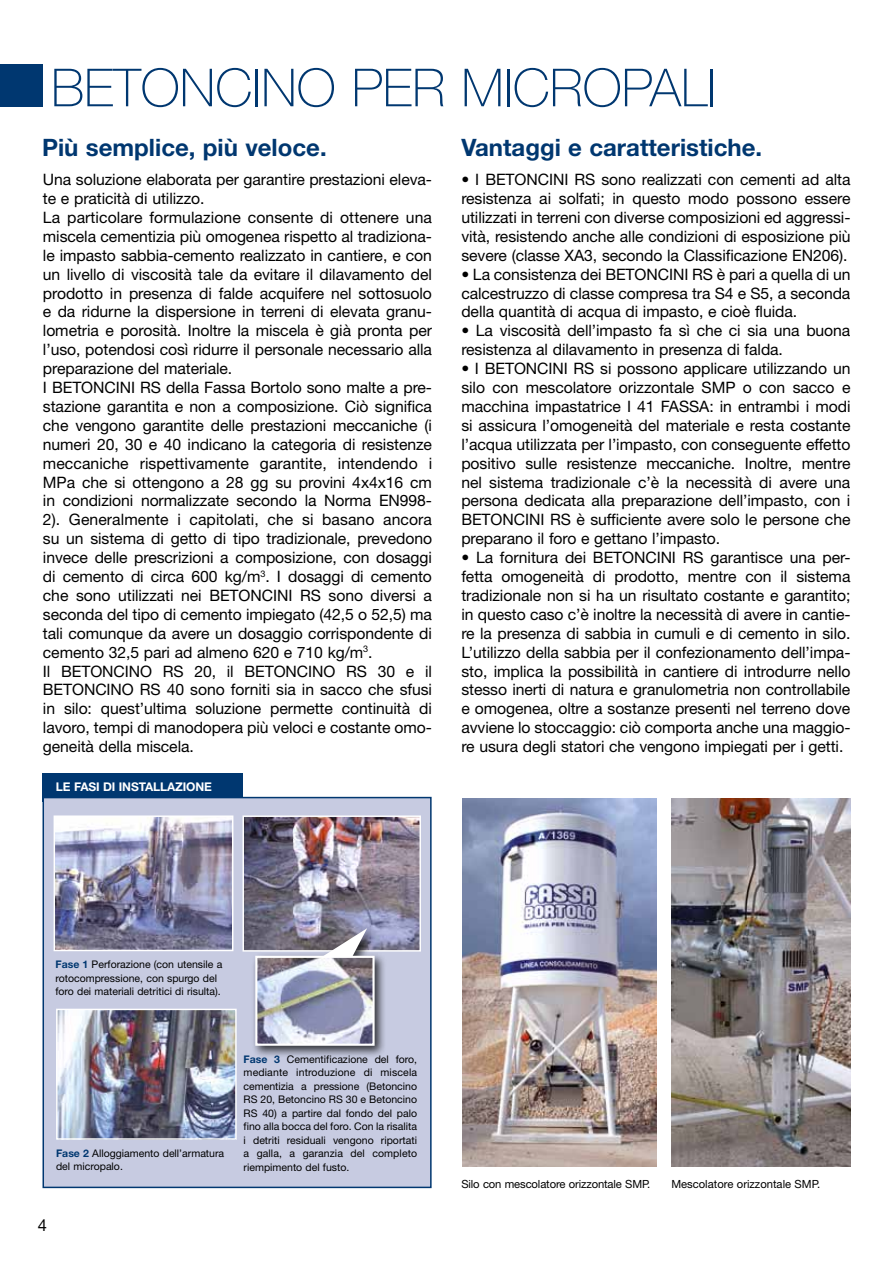
<style>
.page{position:relative;width:893px;height:1263px;background:#fff}
.page>*{position:absolute;margin:0;border:0;box-sizing:border-box;transform-origin:0 0}
.t1{font:100 52.5px "Helvetica Neue";color:#003770}
.t2{font:700 24px "Helvetica Neue";color:#003770}
.t3{font:16.5px "Helvetica Neue";color:#000}
.t4{font:15.75px/18.9px "Helvetica Neue";letter-spacing:-.005em;color:#000;text-align:justify}
.t5{font:700 12px "Helvetica Neue";letter-spacing:-.01em;color:#fff}
.t6{font:11.25px "Helvetica Neue";letter-spacing:-.01em;color:#000}
.t7{font:10.5px/13.5px "Helvetica Neue";color:#000}
.s1{font-weight:700;color:#003770}
</style>
<div class="page">
<div style="left:43px;top:773px;width:200px;height:28px;background:#003770"></div>
<div style="left:43px;top:797px;width:389px;height:391px;background:#c7cbe1;border:2px solid #003770"></div>
<img style="left:58px;top:1011px;width:177px;height:127px">
<div style="left:56px;top:1009px;width:181px;height:131px;border:1px solid #fff"></div>
<img style="left:56px;top:817px;width:175px;height:132px">
<div style="left:54px;top:815px;width:179px;height:136px;border:1px solid #fff"></div>
<img style="left:245px;top:817px;width:174px;height:132px">
<div style="left:243px;top:815px;width:178px;height:136px;border:1px solid #fff"></div>
<div style="left:251px;top:925px;width:136px;height:133px;background:#000;opacity:.75"></div>
<svg style="left:308px;top:928px;width:59px;height:28px;background:#9b98a1"></svg>
<img style="left:258px;top:959px;width:114px;height:84px">
<div style="left:255px;top:956px;width:120px;height:90px;border:2px solid #fff"></div>
<img style="left:462px;top:799px;width:195px;height:367px">
<svg style="left:850px;top:891px;width:1px;height:97px"></svg>
<img style="left:671px;top:799px;width:179px;height:367px">
<div style="left:0;top:64px;width:43px;height:42px;background:#003770"></div>
<h1 class="t1" style="left:51px;top:58px;width:667px">BETONCINO PER MICROPALI</h1>
<h2 class="t2" style="left:42px;top:132px;width:286px">Più semplice, più veloce.</h2>
<p class="t4" style="left:43px;top:170px;width:391px;text-align:left">Una soluzione elaborata per garantire prestazioni eleva&shy;te e praticità di utilizzo.<br>La particolare formulazione consente di ottenere una miscela cementizia più omogenea rispetto al tradiziona&shy;le impasto sabbia-cemento realizzato in cantiere, e con un livello di viscosità tale da evitare il dilavamento del prodotto in presenza di falde acquifere nel sottosuolo e da ridurne la dispersione in terreni di elevata granu&shy;lometria e porosità. Inoltre la miscela è già pronta per l’uso, potendosi così ridurre il personale necessario alla preparazione del materiale.<br>I BETONCINI RS della Fassa Bortolo sono malte a pre&shy;stazione garantita e non a composizione. Ciò significa che vengono garantite delle prestazioni meccaniche (i numeri 20, 30 e 40 indicano la categoria di resistenze meccaniche rispettivamente garantite, intendendo i MPa che si ottengono a 28 gg su provini 4x4x16 cm in condizioni normalizzate secondo la Norma EN998- 2). Generalmente i capitolati, che si basano ancora su un sistema di getto di tipo tradizionale, prevedono invece delle prescrizioni a composizione, con dosaggi di cemento di circa 600 kg/m<sup>3</sup>. I dosaggi di cemento che sono utilizzati nei BETONCINI RS sono diversi a seconda del tipo di cemento impiegato (42,5 o 52,5) ma tali comunque da avere un dosaggio corrispondente di cemento 32,5 pari ad almeno 620 e 710 kg/m<sup>3</sup>.<br>Il BETONCINO RS 20, il BETONCINO RS 30 e il BETONCINO RS 40 sono forniti sia in sacco che sfusi in silo: quest’ultima soluzione permette continuità di lavoro, tempi di manodopera più veloci e costante omo&shy;geneità della miscela.</p>
<p class="t5" style="left:56px;top:779px;width:158px">LE FASI DI INSTALLAZIONE</p>
<h2 class="t2" style="left:461px;top:132px;width:302px">Vantaggi e caratteristiche.</h2>
<p class="t4" style="left:461px;top:170px;width:391px">• I BETONCINI RS sono realizzati con cementi ad alta resistenza ai solfati; in questo modo possono essere utilizzati in terreni con diverse composizioni ed aggressi&shy;vità, resistendo anche alle condizioni di esposizione più severe (classe XA3, secondo la Classificazione EN206).</p>
<p class="t4" style="left:461px;top:264px;width:391px">• La consistenza dei BETONCINI RS è pari a quella di un calcestruzzo di classe compresa tra S4 e S5, a seconda della quantità di acqua di impasto, e cioè fluida.</p>
<p class="t4" style="left:461px;top:321px;width:391px">• La viscosità dell’impasto fa sì che ci sia una buona resistenza al dilavamento in presenza di falda.</p>
<p class="t4" style="left:461px;top:359px;width:391px">• I BETONCINI RS si possono applicare utilizzando un silo con mescolatore orizzontale SMP o con sacco e macchina impastatrice I 41 FASSA: in entrambi i modi si assicura l’omogeneità del materiale e resta costante l’acqua utilizzata per l’impasto, con conseguente effetto positivo sulle resistenze meccaniche. Inoltre, mentre nel sistema tradizionale c’è la necessità di avere una persona dedicata alla preparazione dell’impasto, con i BETONCINI RS è sufficiente avere solo le persone che preparano il foro e gettano l’impasto.</p>
<p class="t4" style="left:461px;top:548px;width:391px">• La fornitura dei BETONCINI RS garantisce una per&shy;fetta omogeneità di prodotto, mentre con il sistema tradizionale non si ha un risultato costante e garantito; in questo caso c’è inoltre la necessità di avere in cantie&shy;re la presenza di sabbia in cumuli e di cemento in silo.<br>L’utilizzo della sabbia per il confezionamento dell’impa&shy;sto, implica la possibilità in cantiere di introdurre nello stesso inerti di natura e granulometria non controllabile e omogenea, oltre a sostanze presenti nel terreno dove avviene lo stoccaggio: ciò comporta anche una maggio&shy;re usura degli statori che vengono impiegati per i getti.</p>
<p class="t7" style="left:55px;top:958px;width:168px"><span class="s1">Fase 1</span> Perforazione (con utensile a rotocompressione, con spurgo del foro dei materiali detritici di risulta).</p>
<p class="t7" style="left:56px;top:1146px;width:170px"><span class="s1">Fase 2</span> Alloggiamento dell’armatura del micropalo.</p>
<p class="t3" style="left:38px;top:1215px;width:11px">4</p>
<p class="t7" style="left:244px;top:1052px;width:175px;text-align:justify"><span class="s1">Fase 3</span> Cementificazione del foro, mediante introduzione di miscela cementizia a pressione (Betoncino RS 20, Betoncino RS 30 e Betoncino RS 40) a partire dal fondo del palo fino alla bocca del foro. Con la risalita i detriti residuali vengono riportati a galla, a garanzia del completo riempimento del fusto.</p>
<p class="t6" style="left:461px;top:1177px;width:190px">Silo con mescolatore orizzontale SMP.</p>
<p class="t6" style="left:671px;top:1177px;width:150px">Mescolatore orizzontale SMP.</p>
</div>
